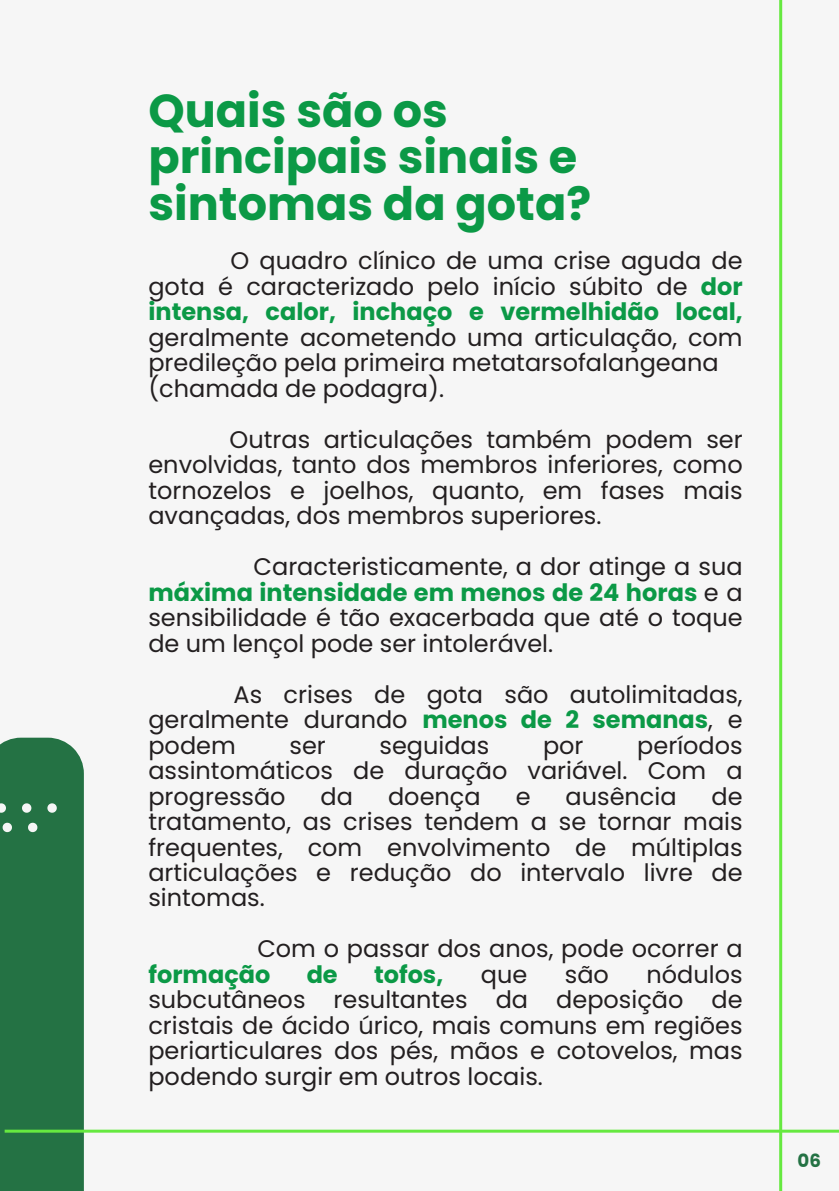
<style>
.page{position:relative;width:839px;height:1191px;background:#fff}
.page>*{position:absolute;margin:0;border:0;box-sizing:border-box;transform-origin:0 0}
.t1{font:700 46.2px/46.4px "Poppins";color:#0b9946}
.t2{font:24px/25.4px "Poppins";color:#231f20;text-align:justify}
.t3{font:700 24px "Poppins";color:#0b9946}
.t4{font:700 18.2px "Poppins";color:#247244}
.s1{font-weight:700;color:#0b9946}
</style>
<div class="page">
<div style="left:0;top:0;width:838px;height:1190px;background:#f6f6f6"></div>
<div style="left:0;top:738px;width:84px;height:453px;background:#247244"></div>
<hr style="left:779px;top:0;width:3px;height:1191px;background:#66e940">
<hr style="left:5px;top:1130px;width:833px;height:3px;background:#66e940">
<h1 class="t1" style="left:148px;top:88px;width:444px">Quais são os principais sinais e sintomas da gota?</h1>
<p class="t2" style="left:148px;top:248px;width:595px;text-indent:82px">O quadro clínico de uma crise aguda de gota é caracterizado pelo início súbito de <span class="s1">dor intensa, calor, inchaço e vermelhidão local,</span></p>
<p class="t2" style="left:148px;top:325px;width:595px;text-align:left">geralmente acometendo uma articulação, com predileção pela primeira metatarsofalangeana (chamada de podagra).</p>
<p class="t2" style="left:148px;top:427px;width:595px;text-indent:81px">Outras articulações também podem ser envolvidas, tanto dos membros inferiores, como tornozelos e joelhos, quanto, em fases mais avançadas, dos membros superiores.</p>
<p class="t2" style="left:148px;top:554px;width:595px;text-indent:105px">Caracteristicamente, a dor atinge a sua <span class="s1">máxima intensidade em menos de 24 horas</span> e a sensibilidade é tão exacerbada que até o toque de um lençol pode ser intolerável.</p>
<p class="t2" style="left:148px;top:682px;width:595px;text-indent:85px">As crises de gota são autolimitadas, geralmente durando <span class="s1">menos de 2 semanas</span>, e podem</p>
<p class="t2" style="left:148px;top:732px;width:595px;text-indent:489px">períodos assintomáticos de duração variável. Com a progressão</p>
<p class="t2" style="left:289px;top:732px;width:38px">ser</p>
<p class="t2" style="left:379px;top:732px;width:111px">seguidas</p>
<p class="t2" style="left:543px;top:732px;width:42px">por</p>
<p class="t2" style="left:320px;top:783px;width:34px">da</p>
<p class="t2" style="left:388px;top:783px;width:94px">doença</p>
<p class="t2" style="left:515px;top:783px;width:16px">e</p>
<p class="t2" style="left:565px;top:783px;width:112px">ausência</p>
<p class="t2" style="left:148px;top:783px;width:595px;text-indent:563px">de tratamento, as crises tendem a se tornar mais frequentes, com envolvimento de múltiplas articulações e redução do intervalo livre de sintomas.</p>
<p class="t2" style="left:257px;top:936px;width:487px">Com o passar dos anos, pode ocorrer a</p>
<p class="t3" style="left:148px;top:958px;width:123px">formação</p>
<p class="t3" style="left:307px;top:958px;width:33px">de</p>
<p class="t3" style="left:374px;top:958px;width:71px">tofos,</p>
<p class="t2" style="left:481px;top:962px;width:48px">que</p>
<p class="t2" style="left:565px;top:962px;width:46px">são</p>
<p class="t2" style="left:148px;top:962px;width:595px;text-indent:498px">nódulos subcutâneos resultantes da deposição de cristais de ácido úrico, mais comuns em regiões periarticulares dos pés, mãos e cotovelos, mas podendo surgir em outros locais.</p>
<p class="t4" style="left:797px;top:1148px;width:25px">06</p>
</div>
